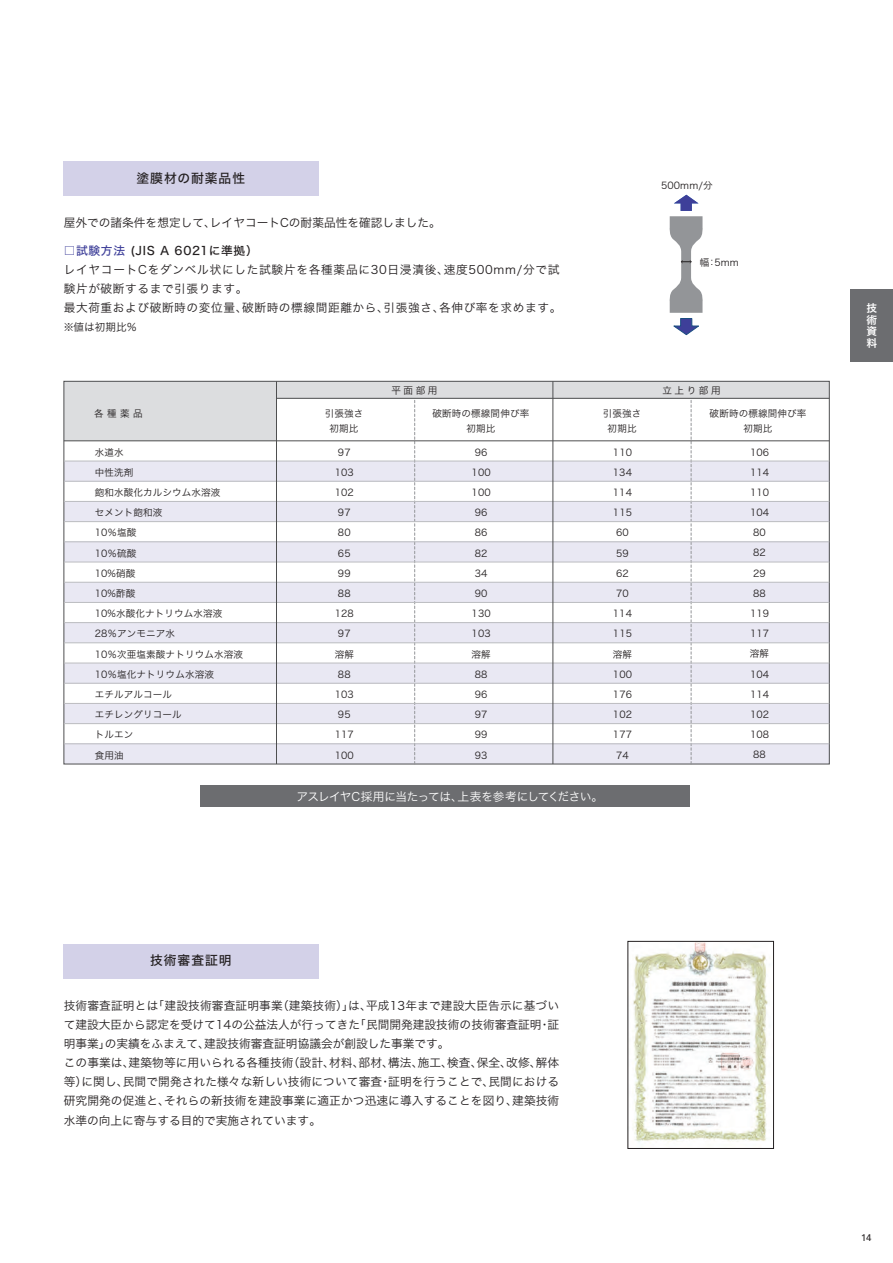
<style>
.page{position:relative;width:893px;height:1263px;background:#fff}
.page>*{position:absolute;margin:0;border:0;box-sizing:border-box;transform-origin:0 0}
.t1{font:12.75px "Hira Kaku Std W5";letter-spacing:.08em;color:#231f20}
.t2{font:11.7px/19.2px "Hira Kaku Std W3";letter-spacing:.01em;color:#231f20}
.t3{font:11.7px/19.2px "Hira Kaku Std W3";letter-spacing:.05em;color:#231f20}
.t4{font:11.7px "Hira Kaku Std W3";letter-spacing:-.045em;color:#fff}
.t5{font:11.7px "Hira Kaku Std W5";letter-spacing:.06em;color:#231f20}
.t6{font:10.65px "Hira Kaku Std W3";color:#231f20}
.t7{font:10.65px/11.6px "Hira Kaku Std W6";color:#fff;text-align:justify}
.t8{font:9.6px/20.2px "Hira Kaku Std W3";letter-spacing:.015em;color:#231f20;text-align:center}
.t9{font:500 9.6px "Avenir";color:#231f20}
.s1{color:#3e3f99}
</style>
<div class="page">
<div style="left:64px;top:461px;width:765px;height:20px;background:#e9e8f3"></div>
<div style="left:64px;top:501px;width:765px;height:21px;background:#e9e8f3"></div>
<div style="left:64px;top:542px;width:765px;height:20px;background:#e9e8f3"></div>
<div style="left:64px;top:582px;width:765px;height:20px;background:#e9e8f3"></div>
<div style="left:64px;top:623px;width:765px;height:20px;background:#e9e8f3"></div>
<div style="left:64px;top:663px;width:765px;height:20px;background:#e9e8f3"></div>
<div style="left:64px;top:703px;width:765px;height:21px;background:#e9e8f3"></div>
<div style="left:64px;top:744px;width:765px;height:20px;background:#e9e8f3"></div>
<div style="left:64px;top:381px;width:212px;height:60px;background:#dcdddf"></div>
<div style="left:276px;top:381px;width:553px;height:17px;background:#dcdddf"></div>
<div style="left:64px;top:162px;width:255px;height:34px;background:#d3d1e8"></div>
<div style="left:64px;top:944px;width:255px;height:34px;background:#d3d1e8"></div>
<div style="left:200px;top:786px;width:489px;height:21px;background:#6c6d70"></div>
<svg style="left:414px;top:400px;width:1px;height:364px"></svg>
<svg style="left:691px;top:400px;width:1px;height:364px"></svg>
<hr style="left:276px;top:398px;width:553px;height:1px;background:#4e4f50">
<hr style="left:64px;top:440px;width:765px;height:1px;background:#4e4f50">
<hr style="left:64px;top:461px;width:765px;height:1px;background:#bcbdc0">
<hr style="left:64px;top:481px;width:765px;height:1px;background:#bcbdc0">
<hr style="left:64px;top:501px;width:765px;height:1px;background:#bcbdc0">
<hr style="left:64px;top:521px;width:765px;height:1px;background:#bcbdc0">
<hr style="left:64px;top:541px;width:765px;height:1px;background:#bcbdc0">
<hr style="left:64px;top:562px;width:765px;height:1px;background:#bcbdc0">
<hr style="left:64px;top:582px;width:765px;height:1px;background:#bcbdc0">
<hr style="left:64px;top:602px;width:765px;height:1px;background:#bcbdc0">
<hr style="left:64px;top:622px;width:765px;height:1px;background:#bcbdc0">
<hr style="left:64px;top:642px;width:765px;height:1px;background:#bcbdc0">
<hr style="left:64px;top:663px;width:765px;height:1px;background:#bcbdc0">
<hr style="left:64px;top:683px;width:765px;height:1px;background:#bcbdc0">
<hr style="left:64px;top:703px;width:765px;height:1px;background:#bcbdc0">
<hr style="left:64px;top:723px;width:765px;height:1px;background:#bcbdc0">
<hr style="left:64px;top:743px;width:765px;height:1px;background:#bcbdc0">
<img style="left:633px;top:943px;width:135px;height:199px">
<div style="left:628px;top:941px;width:146px;height:207px;border:1px solid #231f20"></div>
<hr style="left:276px;top:381px;width:1px;height:383px;background:#4e4f50">
<hr style="left:553px;top:381px;width:1px;height:383px;background:#4e4f50">
<svg style="left:669px;top:195px;width:34px;height:140px"></svg>
<div style="left:850px;top:289px;width:43px;height:72px;background:#6c6d70"></div>
<h1 class="t1" style="left:137px;top:168px;width:110px">塗膜材の耐薬品性</h1>
<p class="t2" style="left:64px;top:213px;width:379px">屋外での諸条件を想定して、レイヤコートCの耐薬品性を確認しました。</p>
<p class="t5" style="left:64px;top:242px;width:195px"><span class="s1">□試験方法</span> (JIS A 6021に準拠）</p>
<p class="t3" style="left:64px;top:260px;width:499px">レイヤコートCをダンベル状にした試験片を各種薬品に30日浸漬後、速度500mm/分で試験片が破断するまで引張ります。<br>最大荷重および破断時の変位量、破断時の標線間距離から、引張強さ、各伸び率を求めます。</p>
<p class="t6" style="left:63px;top:319px;width:75px">※値は初期比％</p>
<p class="t8" style="left:661px;top:175px;width:53px">500mm/分</p>
<p class="t8" style="left:700px;top:252px;width:40px">幅：5mm</p>
<p class="t8" style="left:94px;top:403px;width:50px">各 種 薬 品</p>
<p class="t8" style="left:325px;top:406px;width:40px;line-height:14.9px">引張強さ初期比</p>
<p class="t8" style="left:391px;top:380px;width:48px">平面部用</p>
<p class="t8" style="left:432px;top:406px;width:98px;line-height:14.9px">破断時の標線間伸び率初期比</p>
<p class="t8" style="left:603px;top:406px;width:40px;line-height:14.9px">引張強さ初期比</p>
<p class="t8" style="left:662px;top:380px;width:60px">立上り部用</p>
<p class="t8" style="left:710px;top:406px;width:98px;line-height:14.9px">破断時の標線間伸び率初期比</p>
<p class="t8" style="left:95px;top:442px;width:150px;text-align:left">水道水<br>中性洗剤<br>飽和水酸化カルシウム水溶液<br>セメント飽和液<br>10％塩酸<br>10％硫酸<br>10%硝酸<br>10%酢酸<br>10%水酸化ナトリウム水溶液<br>28％アンモニア水<br>10％次亜塩素酸ナトリウム水溶液<br>10％塩化ナトリウム水溶液<br>エチルアルコール<br>エチレングリコール<br>トルエン<br>食用油</p>
<p class="t8" style="left:335px;top:442px;width:21px">97<br>103<br>102<br>97<br>80<br>65<br>99<br>88<br>128<br>97溶解<br>88<br>103<br>95<br>117<br>100</p>
<p class="t8" style="left:472px;top:442px;width:21px">96<br>100<br>100<br>96<br>86<br>82<br>34<br>90<br>130<br>103溶解<br>88<br>96<br>97<br>99<br>93</p>
<p class="t8" style="left:613px;top:442px;width:21px">110<br>134<br>114<br>115<br>60<br>59<br>62<br>70<br>114<br>115溶解<br>100<br>176<br>102<br>177<br>74</p>
<p class="t8" style="left:750px;top:442px;width:21px">106<br>114<br>110<br>104<br>80<br>82<br>29<br>88<br>119<br>117溶解<br>104<br>114<br>102<br>108<br>88</p>
<p class="t4" style="left:296px;top:787px;width:308px">アスレイヤC採用に当たっては、上表を参考にしてください。</p>
<p class="t7" style="left:866px;top:303px;width:12px">技術資料</p>
<h1 class="t1" style="left:150px;top:951px;width:83px">技術審査証明</h1>
<p class="t2" style="left:64px;top:996px;width:497px">技術審査証明とは「建設技術審査証明事業（建築技術）」は、平成13年まで建設大臣告示に基づいて建設大臣から認定を受けて14の公益法人が行ってきた「民間開発建設技術の技術審査証明・証明事業」の実績をふまえて、建設技術審査証明協議会が創設した事業です。<br>この事業は、建築物等に用いられる各種技術（設計、材料、部材、構法、施工、検査、保全、改修、解体等）に関し、民間で開発された様々な新しい技術について審査・証明を行うことで、民間における研究開発の促進と、それらの新技術を建設事業に適正かつ迅速に導入することを図り、建築技術水準の向上に寄与する目的で実施されています。</p>
<p class="t9" style="left:861px;top:1229px;width:12px">14</p>
</div>
